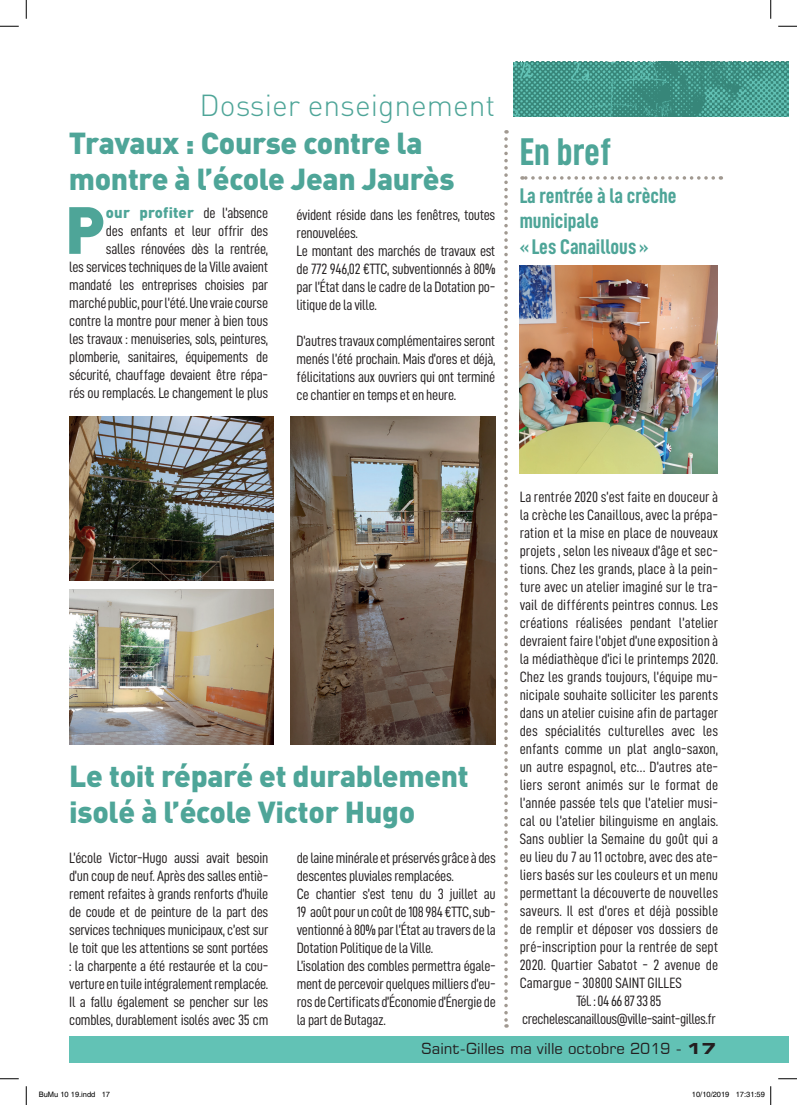
<style>
.page{position:relative;width:797px;height:1105px;background:#fff}
.page>*{position:absolute;margin:0;border:0;box-sizing:border-box;transform-origin:0 0}
.t1{font:900 65.5px "DIN";color:#4ea598}
.t2{font:38.75px "D DIN Condensed Bold";color:#4ea598}
.t3{font:900 30px/36px "DIN";letter-spacing:-.01em;color:#4ea598}
.t4{font:300 30px "DIN";color:#4ea598}
.t5{font:21.25px/25.5px "D DIN Condensed Bold";color:#4ea598}
.t6{font:15px/18px "D DIN Condensed";letter-spacing:-.02em;color:#231f20;text-align:justify}
.t7{font:15px "Square 721 BT";color:#231f20}
.t8{font:7.5px "Helvetica";color:#000}
.s1{font-family:"DIN";font-weight:900;color:#4ea598}
.s2{font-weight:700;font-stretch:expanded}
</style>
<div class="page">
<div style="left:69px;top:1036px;width:719px;height:26px;background:#62c2b5"></div>
<img style="left:519px;top:265px;width:198px;height:208px">
<svg style="left:504px;top:130px;width:4px;height:898px"></svg>
<svg style="left:522px;top:176px;width:191px;height:4px"></svg>
<img style="left:513px;top:62px;width:275px;height:54px">
<img style="left:69px;top:590px;width:204px;height:155px">
<img style="left:69px;top:417px;width:204px;height:163px">
<img style="left:291px;top:417px;width:204px;height:327px">
<svg style="left:0;top:25px;width:19px;height:2px"></svg>
<svg style="left:778px;top:25px;width:19px;height:2px"></svg>
<svg style="left:0;top:1078px;width:19px;height:1px"></svg>
<svg style="left:778px;top:1078px;width:19px;height:1px"></svg>
<svg style="left:25px;top:0;width:2px;height:19px"></svg>
<svg style="left:25px;top:1086px;width:2px;height:19px"></svg>
<svg style="left:770px;top:0;width:1px;height:19px"></svg>
<svg style="left:770px;top:1086px;width:1px;height:19px"></svg>
<p class="t4" style="left:200px;top:87px;width:297px">Dossier enseignement</p>
<p class="t3" style="left:69px;top:123px;width:387px">Travaux : Course contre la montre à l’école Jean Jaurès</p>
<p class="t2" style="left:519px;top:130px;width:93px">En bref</p>
<p class="t5" style="left:519px;top:182px;width:158px">La rentrée à la crèche</p>
<p class="t5" style="left:519px;top:208px;width:130px">municipale<br>« Les Canaillous »</p>
<p class="t6" style="left:69px;top:203px;width:200px;text-align:right"><span class="s1">our profiter</span> de l’absence<br>des enfants et leur offrir des<br>salles rénovées dès la rentrée,<br>les services techniques de la Ville avaient mandaté les entreprises choisies par marché public, pour l’été. Une vraie course contre la montre pour mener à bien tous les travaux : menuiseries, sols, peintures, plomberie, sanitaires, équipements de sécurité, chauffage devaient être répa&shy;rés ou remplacés. Le changement le plus</p>
<p class="t6" style="left:296px;top:205px;width:200px">évident réside dans les fenêtres, toutes renouvelées.</p>
<p class="t1" style="left:65px;top:186px;width:42px">P</p>
<p class="t6" style="left:296px;top:241px;width:200px">Le montant des marchés de travaux est de 772 946,02 €TTC, subventionnés à 80% par l’État dans le cadre de la Dotation po&shy;litique de la ville.</p>
<p class="t6" style="left:296px;top:331px;width:200px">D’autres travaux complémentaires seront menés l’été prochain. Mais d’ores et déjà, félicitations aux ouvriers qui ont terminé ce chantier en temps et en heure.</p>
<p class="t3" style="left:69px;top:757px;width:401px">Le toit réparé et durablement isolé à l’école Victor Hugo</p>
<p class="t6" style="left:69px;top:848px;width:201px">L’école Victor-Hugo aussi avait besoin d’un coup de neuf. Après des salles entiè&shy;rement refaites à grands renforts d’huile de coude et de peinture de la part des services techniques municipaux, c’est sur le toit que les attentions se sont portées : la charpente a été restaurée et la cou&shy;verture en tuile intégralement remplacée.<br>Il a fallu également se pencher sur les combles, durablement isolés avec 35 cm</p>
<p class="t6" style="left:297px;top:848px;width:200px">de laine minérale et préservés grâce à des descentes pluviales remplacées.</p>
<p class="t6" style="left:297px;top:884px;width:201px">Ce chantier s’est tenu du 3 juillet au 19 août pour un coût de 108 984 €TTC, sub&shy;ventionné à 80% par l’État au travers de la Dotation Politique de la Ville.</p>
<p class="t6" style="left:297px;top:956px;width:201px">L’isolation des combles permettra égale&shy;ment de percevoir quelques milliers d’eu&shy;ros de Certificats d’Économie d’Énergie de la part de Butagaz.</p>
<p class="t6" style="left:519px;top:487px;width:200px">La rentrée 2020 s’est faite en douceur à la crèche les Canaillous, avec la prépa&shy;ration et la mise en place de nouveaux projets , selon les niveaux d’âge et sec&shy;tions. Chez les grands, place à la pein&shy;ture avec un atelier imaginé sur le tra&shy;vail de différents peintres connus. Les créations réalisées pendant l’atelier devraient faire l’objet d’une exposition à la médiathèque d’ici le printemps 2020.<br>Chez les grands toujours, l’équipe mu&shy;nicipale souhaite solliciter les parents dans un atelier cuisine afin de partager des spécialités culturelles avec les enfants comme un plat anglo-saxon, un autre espagnol, etc… D’autres ate&shy;liers seront animés sur le format de l’année passée tels que l’atelier musi&shy;cal ou l’atelier bilinguisme en anglais.<br>Sans oublier la Semaine du goût qui a eu lieu du 7 au 11 octobre, avec des ate&shy;liers basés sur les couleurs et un menu permettant la découverte de nouvelles saveurs. Il est d’ores et déjà possible de remplir et déposer vos dossiers de pré-inscription pour la rentrée de sept 2020. Quartier Sabatot - 2 avenue de Camargue - 30800 SAINT GILLES</p>
<p class="t6" style="left:522px;top:991px;width:195px;text-align:center">Tél. : 04 66 87 33 85 crechelescanaillous@ville-saint-gilles.fr</p>
<p class="t7" style="left:421px;top:1039px;width:296px">Saint-Gilles ma ville octobre 2019 - <span class="s2">17</span></p>
<p class="t8" style="left:39px;top:1090px;width:73px">BuMu 10 19.indd 17</p>
<p class="t8" style="left:692px;top:1090px;width:74px">10/10/2019 17:31:59</p>
</div>
